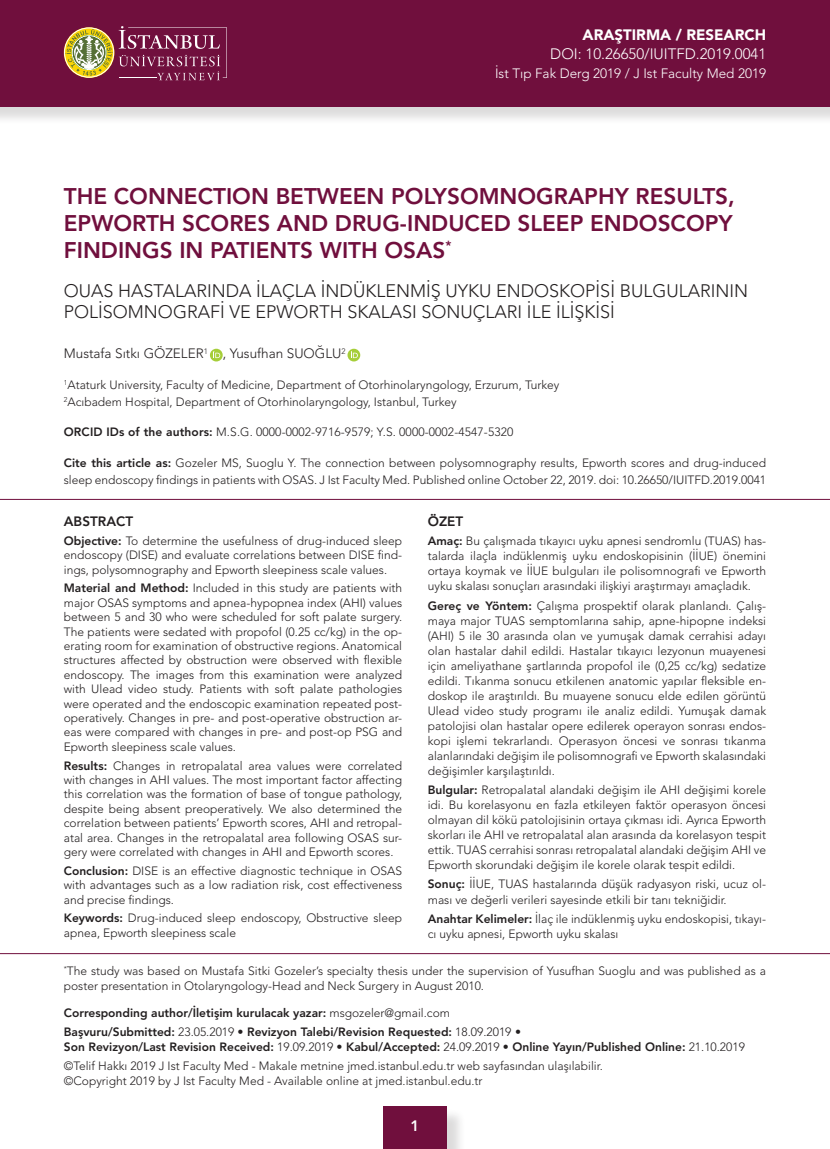
<style>
.page{position:relative;width:830px;height:1149px;background:#fff}
.page>*{position:absolute;margin:0;border:0;box-sizing:border-box;transform-origin:0 0}
.t1{font:800 22.5px/27px "Avenir LT Std";color:#700f3d;text-align:justify}
.t2{font:300 18px/21.6px "Avenir LT Std";color:#231f20}
.t3{font:300 15px "Avenir LT Std";color:#fff}
.t4{font:900 15px "Avenir LT Std";color:#fff}
.t5{font:800 15px "Avenir LT Std";color:#fff}
.t6{font:300 13.5px "Avenir LT Std";color:#fff}
.t7{font:300 13.5px "Avenir LT Std";color:#231f20}
.t8{font:800 13.5px "Avenir LT Std";color:#231f20}
.t9{font:300 12px/15px "Avenir LT Std";color:#231f20}
.t10{font:800 12px/19.2px "Avenir LT Std";color:#231f20}
.s1{font-weight:800}
.s2{font-weight:300}
</style>
<div class="page">
<div style="left:385px;top:1108px;width:80px;height:40px;background:#231f20;opacity:.16"></div>
<div style="left:383px;top:1106px;width:63px;height:42px;background:#700f3d"></div>
<div style="left:0;top:0;width:829px;height:125px;background:#231f20;opacity:.16"></div>
<div style="left:0;top:0;width:829px;height:106px;background:#700f3d"></div>
<hr style="left:0;top:499px;width:415px;height:1px;background:#700f3d">
<hr style="left:415px;top:499px;width:414px;height:1px;background:#700f3d">
<hr style="left:0;top:952px;width:415px;height:1px;background:#700f3d">
<hr style="left:415px;top:952px;width:414px;height:1px;background:#700f3d">
<svg style="left:64px;top:26px;width:163px;height:54px"></svg>
<svg style="left:210px;top:348px;width:12px;height:13px"></svg>
<svg style="left:213px;top:351px;width:7px;height:7px"></svg>
<svg style="left:347px;top:348px;width:13px;height:13px"></svg>
<svg style="left:351px;top:351px;width:6px;height:7px"></svg>
<p class="t4" style="left:582px;top:25px;width:185px">ARAŞTIRMA / RESEARCH</p>
<p class="t3" style="left:550px;top:45px;width:217px">DOI: 10.26650/IUITFD.2019.0041</p>
<p class="t6" style="left:495px;top:65px;width:272px">İst Tıp Fak Derg 2019 / J Ist Faculty Med 2019</p>
<h1 class="t1" style="left:64px;top:182px;width:672px">THE CONNECTION BETWEEN POLYSOMNOGRAPHY RESULTS, EPWORTH SCORES AND DRUG-INDUCED SLEEP ENDOSCOPY FINDINGS IN PATIENTS WITH OSAS<sup>*</sup></h1>
<h2 class="t2" style="left:64px;top:280px;width:685px">OUAS HASTALARINDA İLAÇLA İNDÜKLENMİŞ UYKU ENDOSKOPİSİ BULGULARININ<br>POLİSOMNOGRAFİ VE EPWORTH SKALASI SONUÇLARI İLE İLİŞKİSİ</h2>
<p class="t7" style="left:64px;top:345px;width:283px">Mustafa Sıtkı GÖZELER<sup>1</sup> , Yusufhan SUOĞLU<sup>2</sup></p>
<p class="t9" style="left:64px;top:376px;width:497px;line-height:17.2px"><sup>1</sup>Ataturk University, Faculty of Medicine, Department of Otorhinolaryngology, Erzurum, Turkey<br><sup>2</sup>Acıbadem Hospital, Department of Otorhinolaryngology, Istanbul, Turkey</p>
<p class="t9" style="left:64px;top:424px;width:451px"><span class="s1">ORCID IDs of the authors:</span> M.S.G. 0000-0002-9716-9579; Y.S. 0000-0002-4547-5320</p>
<p class="t9" style="left:64px;top:454px;width:703px;line-height:17.2px"><span class="s1">Cite this article as:</span> Gozeler MS, Suoglu Y. The connection between polysomnography results, Epworth scores and drug-induced sleep endoscopy findings in patients with OSAS. J Ist Faculty Med. Published online October 22, 2019. doi: 10.26650/IUITFD.2019.0041</p>
<p class="t8" style="left:427px;top:513px;width:37px">ÖZET</p>
<p class="t9" style="left:427px;top:533px;width:340px;text-align:justify"><span class="s1">Amaç:</span> Bu çalışmada tıkayıcı uyku apnesi sendromlu (TUAS) has&shy;talarda ilaçla indüklenmiş uyku endoskopisinin (İİUE) önemini ortaya koymak ve İİUE bulguları ile polisomnografi ve Epworth uyku skalası sonuçları arasındaki ilişkiyi araştırmayı amaçladık.</p>
<p class="t9" style="left:427px;top:598px;width:340px;text-align:justify"><span class="s1">Gereç ve Yöntem:</span> Çalışma prospektif olarak planlandı. Çalış&shy;maya major TUAS semptomlarına sahip, apne-hipopne indeksi (AHI) 5 ile 30 arasında olan ve yumuşak damak cerrahisi adayı olan hastalar dahil edildi. Hastalar tıkayıcı lezyonun muayenesi için ameliyathane şartlarında propofol ile (0,25 cc/kg) sedatize edildi. Tıkanma sonucu etkilenen anatomic yapılar fleksible en&shy;doskop ile araştırıldı. Bu muayene sonucu elde edilen görüntü Ulead video study programı ile analiz edildi. Yumuşak damak patolojisi olan hastalar opere edilerek operayon sonrası endos&shy;kopi işlemi tekrarlandı. Operasyon öncesi ve sonrası tıkanma alanlarındaki değişim ile polisomnografi ve Epworth skalasındaki değişimler karşılaştırıldı.</p>
<p class="t9" style="left:427px;top:782px;width:340px;text-align:justify"><span class="s1">Bulgular:</span> Retropalatal alandaki değişim ile AHI değişimi korele idi. Bu korelasyonu en fazla etkileyen faktör operasyon öncesi olmayan dil kökü patolojisinin ortaya çıkması idi. Ayrıca Epworth skorları ile AHI ve retropalatal alan arasında da korelasyon tespit ettik. TUAS cerrahisi sonrası retropalatal alandaki değişim AHI ve Epworth skorundaki değişim ile korele olarak tespit edildi.</p>
<p class="t9" style="left:427px;top:876px;width:340px"><span class="s1">Sonuç:</span> İİUE, TUAS hastalarında düşük radyasyon riski, ucuz ol&shy;ması ve değerli verileri sayesinde etkili bir tanı tekniğidir.</p>
<p class="t9" style="left:427px;top:910px;width:340px"><span class="s1">Anahtar Kelimeler:</span> İlaç ile indüklenmiş uyku endoskopisi, tıkayı&shy;cı uyku apnesi, Epworth uyku skalası</p>
<p class="t8" style="left:64px;top:513px;width:71px">ABSTRACT</p>
<p class="t9" style="left:64px;top:533px;width:340px;line-height:14.4px;text-align:justify"><span class="s1">Objective:</span> To determine the usefulness of drug-induced sleep endoscopy (DISE) and evaluate correlations between DISE find&shy;ings, polysomnography and Epworth sleepiness scale values.</p>
<p class="t9" style="left:64px;top:580px;width:340px;line-height:14.4px;text-align:justify"><span class="s1">Material and Method:</span> Included in this study are patients with major OSAS symptoms and apnea-hypopnea index (AHI) values between 5 and 30 who were scheduled for soft palate surgery.<br>The patients were sedated with propofol (0.25 cc/kg) in the op&shy;erating room for examination of obstructive regions. Anatomical structures affected by obstruction were observed with flexible endoscopy. The images from this examination were analyzed with Ulead video study. Patients with soft palate pathologies were operated and the endoscopic examination repeated post&shy;operatively. Changes in pre- and post-operative obstruction ar&shy;eas were compared with changes in pre- and post-op PSG and Epworth sleepiness scale values.</p>
<p class="t9" style="left:64px;top:758px;width:340px;line-height:14.4px;text-align:justify"><span class="s1">Results:</span> Changes in retropalatal area values were correlated with changes in AHI values. The most important factor affecting this correlation was the formation of base of tongue pathology, despite being absent preoperatively. We also determined the correlation between patients’ Epworth scores, AHI and retropal&shy;atal area. Changes in the retropalatal area following OSAS sur&shy;gery were correlated with changes in AHI and Epworth scores.</p>
<p class="t9" style="left:64px;top:863px;width:340px;line-height:14.4px;text-align:justify"><span class="s1">Conclusion:</span> DISE is an effective diagnostic technique in OSAS with advantages such as a low radiation risk, cost effectiveness and precise findings.</p>
<p class="t9" style="left:64px;top:910px;width:340px;line-height:14.4px"><span class="s1">Keywords:</span> Drug-induced sleep endoscopy, Obstructive sleep apnea, Epworth sleepiness scale</p>
<p class="t9" style="left:64px;top:962px;width:703px"><sup>*</sup>The study was based on Mustafa Sitki Gozeler’s specialty thesis under the supervision of Yusufhan Suoglu and was published as a poster presentation in Otolaryngology-Head and Neck Surgery in August 2010.</p>
<p class="t10" style="left:64px;top:1002px;width:458px">Corresponding author/İletişim kurulacak yazar: <span class="s2">msgozeler@gmail.com<br></span>Başvuru/Submitted: <span class="s2">23.05.2019</span> • Revizyon Talebi/Revision Requested: <span class="s2">18.09.2019</span> •</p>
<p class="t9" style="left:64px;top:1036px;width:682px;line-height:19.2px"><span class="s1">Son Revizyon/Last Revision Received:</span> 19.09.2019 <span class="s1">• Kabul/Accepted:</span> 24.09.2019 <span class="s1">• Online Yayın/Published Online:</span> 21.10.2019 ©Telif Hakkı 2019 J Ist Faculty Med - Makale metnine jmed.istanbul.edu.tr web sayfasından ulaşılabilir.</p>
<p class="t9" style="left:64px;top:1073px;width:420px">©Copyright 2019 by J Ist Faculty Med - Available online at jmed.istanbul.edu.tr</p>
<p class="t5" style="left:410px;top:1115px;width:10px">1</p>
</div>
